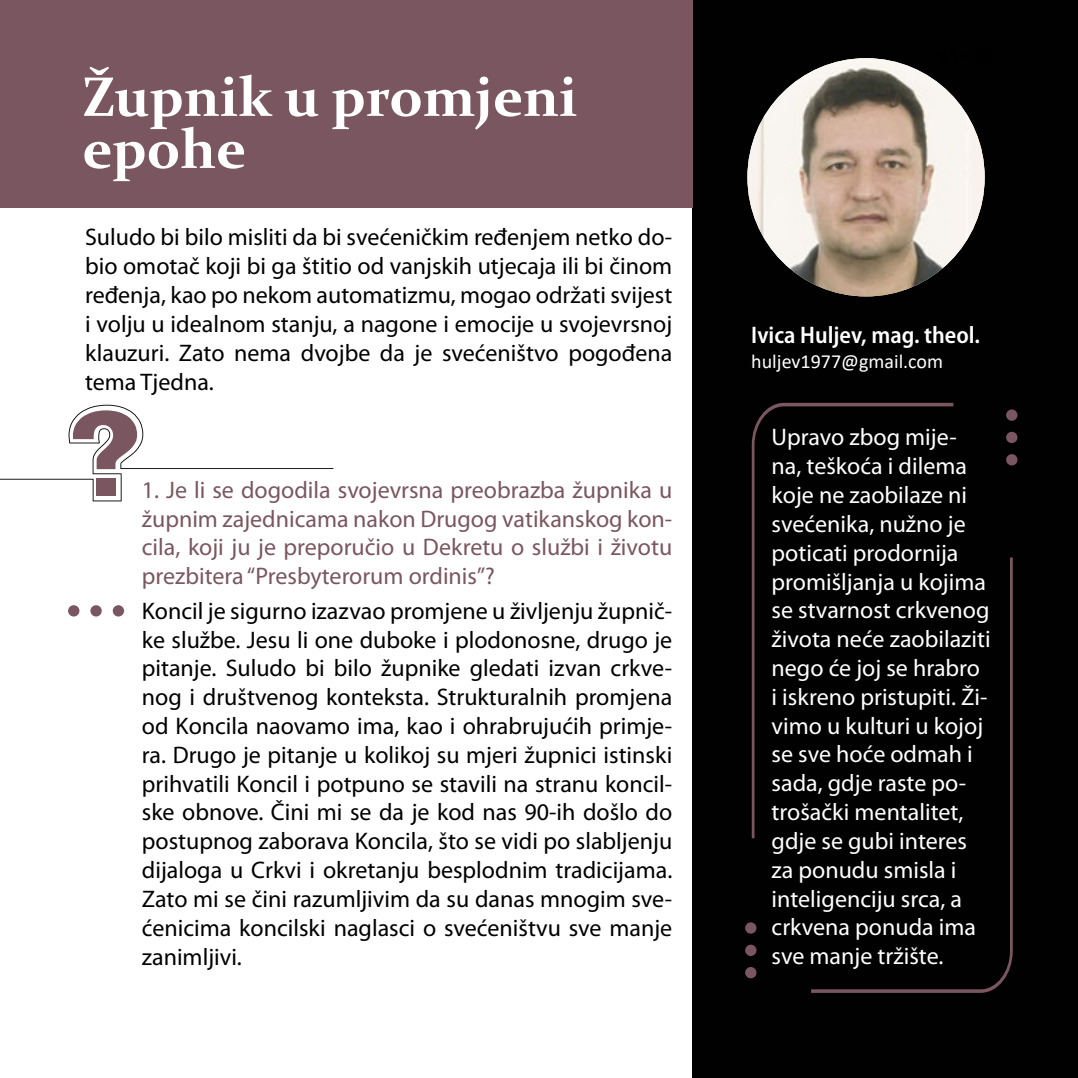
<style>
.page{position:relative;width:1078px;height:1078px;background:#fff}
.page>*{position:absolute;margin:0;border:0;box-sizing:border-box;transform-origin:0 0}
.t1{font:700 56px/52px "Constantia";color:#fff}
.t2{font:24px/28.8px "Myriad Pro";color:#000;text-align:justify}
.t3{font:24px/28.8px "Myriad Pro";color:#fff}
.t4{font:24px/28.8px "Myriad Pro";color:#7a5760;text-align:justify}
.t5{font:600 semi-condensed 24px "Myriad Pro";color:#fff}
.t6{font:20px "Calibri";color:#fff}
</style>
<div class="page">
<div style="left:692px;top:0;width:385px;height:1077px;background:#010101"></div>
<img style="left:747px;top:58px;width:237px;height:238px;border-radius:119px">
<div style="left:0;top:0;width:692px;height:207px;background:#7a5760"></div>
<svg style="left:751px;top:403px;width:202px;height:435px"></svg>
<svg style="left:810px;top:557px;width:202px;height:435px"></svg>
<div style="left:1005px;top:454px;width:12px;height:11px;background:#7a5760;border-radius:50%"></div>
<svg style="left:1005px;top:431px;width:12px;height:12px"></svg>
<div style="left:1005px;top:409px;width:12px;height:11px;background:#7a5760;border-radius:50%"></div>
<div style="left:745px;top:966px;width:11px;height:12px;background:#7a5760;border-radius:50%"></div>
<div style="left:745px;top:944px;width:11px;height:11px;background:#7a5760;border-radius:50%"></div>
<div style="left:745px;top:922px;width:11px;height:11px;background:#7a5760;border-radius:50%"></div>
<svg style="left:0;top:404px;width:333px;height:97px"></svg>
<div style="left:68px;top:605px;width:11px;height:11px;background:#7a5760;border-radius:50%"></div>
<div style="left:90px;top:605px;width:12px;height:11px;background:#7a5760;border-radius:50%"></div>
<div style="left:113px;top:605px;width:11px;height:11px;background:#7a5760;border-radius:50%"></div>
<h1 class="t1" style="left:82px;top:68px;width:496px">Župnik u promjeni epohe</h1>
<p class="t2" style="left:85px;top:222px;width:588px">Suludo bi bilo misliti da bi svećeničkim ređenjem netko do&shy;bio omotač koji bi ga štitio od vanjskih utjecaja ili bi činom ređenja, kao po nekom automatizmu, mogao održati svijest i volju u idealnom stanju, a nagone i emocije u svojevrsnoj klauzuri. Zato nema dvojbe da je svećeništvo pogođena tema Tjedna.</p>
<p class="t4" style="left:142px;top:475px;width:532px">1. Je li se dogodila svojevrsna preobrazba župnika u župnim zajednicama nakon Drugog vatikanskog kon&shy;cila, koji ju je preporučio u Dekretu o službi i životu prezbitera “Presbyterorum ordinis”?</p>
<p class="t2" style="left:142px;top:595px;width:532px">Koncil je sigurno izazvao promjene u življenju župnič&shy;ke službe. Jesu li one duboke i plodonosne, drugo je pitanje. Suludo bi bilo župnike gledati izvan crkve&shy;nog i društvenog konteksta. Strukturalnih promjena od Koncila naovamo ima, kao i ohrabrujućih primje&shy;ra. Drugo je pitanje u kolikoj su mjeri župnici istinski prihvatili Koncil i potpuno se stavili na stranu koncil&shy;ske obnove. Čini mi se da je kod nas 90-ih došlo do postupnog zaborava Koncila, što se vidi po slabljenju dijaloga u Crkvi i okretanju besplodnim tradicijama.<br>Zato mi se čini razumljivim da su danas mnogim sve&shy;ćenicima koncilski naglasci o svećeništvu sve manje zanimljivi.</p>
<p class="t5" style="left:751px;top:319px;width:230px">Ivica Huljev, mag. theol.</p>
<p class="t6" style="left:751px;top:347px;width:193px">huljev1977@gmail.com</p>
<p class="t3" style="left:771px;top:422px;width:220px">Upravo zbog mije&shy;na, teškoća i dilema koje ne zaobilaze ni svećenika, nužno je poticati prodornija promišljanja u kojima se stvarnost crkvenog života neće zaobilaziti nego će joj se hrabro i iskreno pristupiti. Ži&shy;vimo u kulturi u kojoj se sve hoće odmah i sada, gdje raste po&shy;trošački mentalitet, gdje se gubi interes za ponudu smisla i inteligenciju srca, a crkvena ponuda ima sve manje tržište.</p>
</div>
